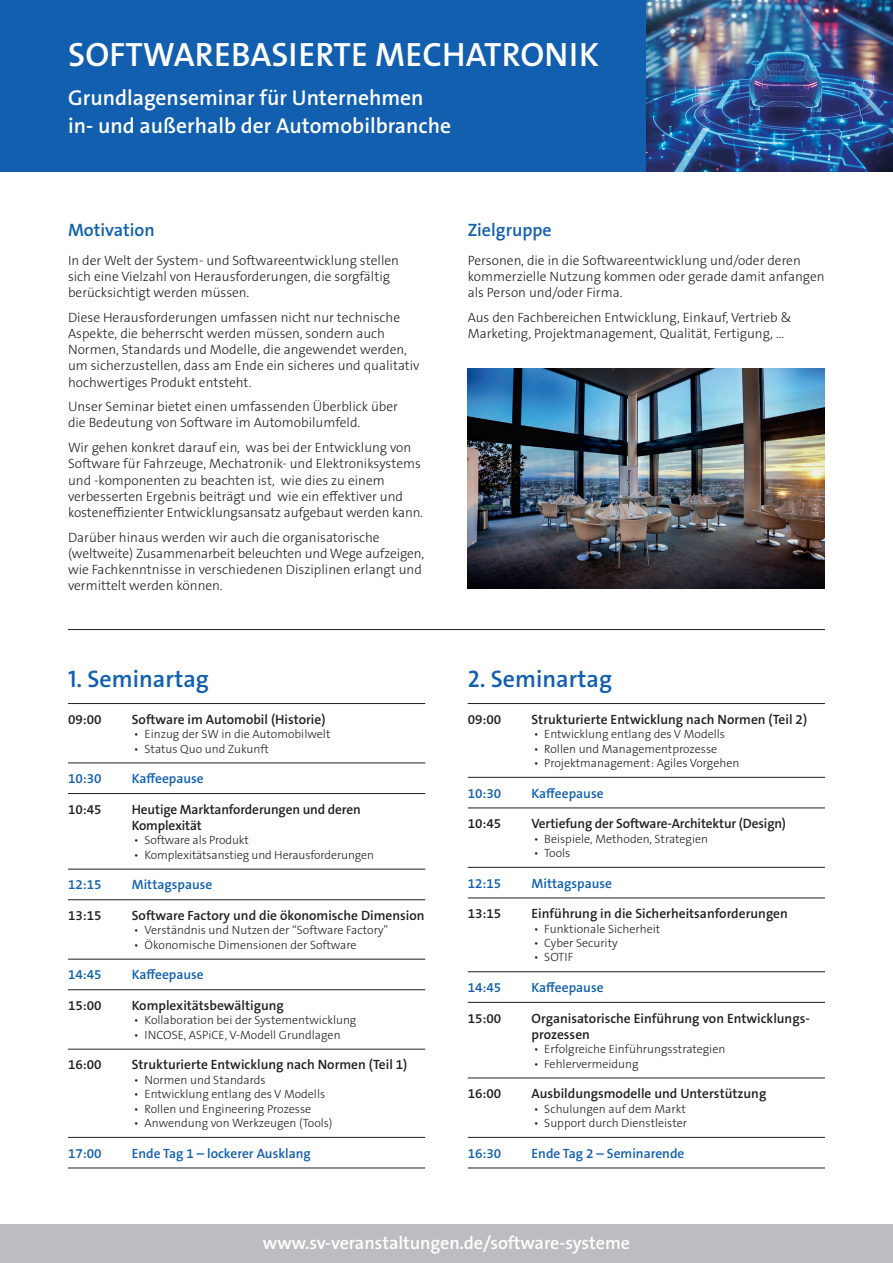
<style>
.page{position:relative;width:893px;height:1263px;background:#fff}
.page>*{position:absolute;margin:0;border:0;box-sizing:border-box;transform-origin:0 0}
.t1{font:600 33.9px "The Sans Os F";letter-spacing:.005em;color:#fff}
.Programm_Tabelle_The{font:600 24px "The Sans Os F";color:#115fae}
.t2{font:600 21.6px/27.8px "The Sans Os F";color:#fff}
.Programm_Tabelle_The-2{font:600 18.15px "The Sans Os F";letter-spacing:-.005em;color:#fff}
.headline_1{font:600 18px "The Sans Os F";color:#115fae}
.headline_1-2{font:300 13.5px/16.2px "The Sans Os F";color:#231f20}
._01_Vortrags_titel{font:600 13.5px/16.2px "The Sans Os F";color:#231f20}
._01_Pausen_Networkin{font:600 13.5px "The Sans Os F";color:#115fae}
._01_Aufzählung_Thema{font:300 12px "The Sans Os F";color:#231f20}
</style>
<div class="page">
<div style="left:0;top:0;width:893px;height:171px;background:#115fae"></div>
<div style="left:0;top:1224px;width:893px;height:39px;background:#bcbdc0"></div>
<hr style="left:68px;top:703px;width:357px;height:1px;background:#231f20">
<hr style="left:68px;top:763px;width:357px;height:1px;background:#231f20">
<hr style="left:68px;top:793px;width:357px;height:1px;background:#231f20">
<hr style="left:68px;top:869px;width:357px;height:1px;background:#231f20">
<hr style="left:68px;top:899px;width:357px;height:1px;background:#231f20">
<hr style="left:68px;top:959px;width:357px;height:1px;background:#231f20">
<hr style="left:68px;top:989px;width:357px;height:1px;background:#231f20">
<hr style="left:68px;top:1049px;width:357px;height:1px;background:#231f20">
<hr style="left:68px;top:1137px;width:357px;height:1px;background:#231f20">
<hr style="left:68px;top:1168px;width:357px;height:1px;background:#231f20">
<hr style="left:468px;top:703px;width:357px;height:1px;background:#231f20">
<hr style="left:468px;top:777px;width:357px;height:1px;background:#231f20">
<hr style="left:468px;top:808px;width:357px;height:1px;background:#231f20">
<hr style="left:468px;top:867px;width:357px;height:1px;background:#231f20">
<hr style="left:468px;top:898px;width:357px;height:1px;background:#231f20">
<hr style="left:468px;top:971px;width:357px;height:1px;background:#231f20">
<hr style="left:468px;top:1002px;width:357px;height:1px;background:#231f20">
<hr style="left:468px;top:1078px;width:357px;height:1px;background:#231f20">
<hr style="left:468px;top:1137px;width:357px;height:1px;background:#231f20">
<hr style="left:468px;top:1168px;width:357px;height:1px;background:#231f20">
<img style="left:646px;top:0;width:247px;height:171px">
<img style="left:468px;top:369px;width:357px;height:219px">
<hr style="left:68px;top:629px;width:757px;height:1px;background:#231f20">
<p class="t1" style="left:68px;top:33px;width:532px">SOFTWAREBASIERTE MECHATRONIK</p>
<p class="t2" style="left:68px;top:84px;width:385px">Grundlagenseminar für Unternehmen in- und außerhalb der Automobilbranche</p>
<p class="headline_1" style="left:68px;top:218px;width:88px">Motivation</p>
<p class="headline_1-2" style="left:68px;top:252px;width:333px">In der Welt der System- und Softwareentwicklung stellen sich eine Vielzahl von Herausforderungen, die sorgfältig berücksichtigt werden müssen.</p>
<p class="headline_1-2" style="left:68px;top:309px;width:353px">Diese Herausforderungen umfassen nicht nur technische Aspekte, die beherrscht werden müssen, sondern auch Normen, Standards und Modelle, die angewendet werden, um sicherzustellen, dass am Ende ein sicheres und qualitativ hochwertiges Produkt entsteht.</p>
<p class="headline_1-2" style="left:68px;top:399px;width:331px">Unser Seminar bietet einen umfassenden Überblick über die Bedeutung von Software im Automobilumfeld.</p>
<p class="headline_1-2" style="left:68px;top:440px;width:356px">Wir gehen konkret darauf ein, was bei der Entwicklung von Software für Fahrzeuge, Mechatronik- und Elektroniksystems und -komponenten zu beachten ist, wie dies zu einem verbesserten Ergebnis beiträgt und wie ein effektiver und kosteneffizienter Entwicklungsansatz aufgebaut werden kann.</p>
<p class="headline_1-2" style="left:68px;top:529px;width:358px">Darüber hinaus werden wir auch die organisatorische (weltweite) Zusammenarbeit beleuchten und Wege aufzeigen, wie Fachkenntnisse in verschiedenen Disziplinen erlangt und vermittelt werden können.</p>
<p class="headline_1" style="left:468px;top:218px;width:85px">Zielgruppe</p>
<p class="headline_1-2" style="left:468px;top:252px;width:358px">Personen, die in die Softwareentwicklung und/oder deren kommerzielle Nutzung kommen oder gerade damit anfangen als Person und/oder Firma.</p>
<p class="headline_1-2" style="left:468px;top:309px;width:325px">Aus den Fachbereichen Entwicklung, Einkauf, Vertrieb &amp;<br>Marketing, Projektmanagement, Qualität, Fertigung, …</p>
<p class="Programm_Tabelle_The" style="left:68px;top:663px;width:142px">1. Seminartag</p>
<p class="Programm_Tabelle_The" style="left:468px;top:663px;width:146px">2. Seminartag</p>
<p class="_01_Vortrags_titel" style="left:68px;top:711px;width:35px">09:00</p>
<p class="_01_Vortrags_titel" style="left:132px;top:711px;width:195px">Software im Automobil (Historie)</p>
<p class="_01_Aufzählung_Thema" style="left:134px;top:726px;width:198px">• Einzug der SW in die Automobilwelt</p>
<p class="_01_Aufzählung_Thema" style="left:134px;top:741px;width:136px">• Status Quo und Zukunft</p>
<p class="_01_Pausen_Networkin" style="left:68px;top:770px;width:35px">10:30</p>
<p class="_01_Pausen_Networkin" style="left:132px;top:770px;width:74px">Kaffeepause</p>
<p class="_01_Vortrags_titel" style="left:68px;top:801px;width:35px">10:45</p>
<p class="_01_Vortrags_titel" style="left:132px;top:801px;width:230px">Heutige Marktanforderungen und deren<br>Komplexität</p>
<p class="_01_Aufzählung_Thema" style="left:134px;top:832px;width:116px">• Software als Produkt</p>
<p class="_01_Aufzählung_Thema" style="left:134px;top:847px;width:242px">• Komplexitätsanstieg und Herausforderungen</p>
<p class="_01_Pausen_Networkin" style="left:68px;top:876px;width:35px">12:15</p>
<p class="_01_Pausen_Networkin" style="left:132px;top:876px;width:82px">Mittagspause</p>
<p class="_01_Vortrags_titel" style="left:68px;top:907px;width:35px">13:15</p>
<p class="_01_Vortrags_titel" style="left:132px;top:907px;width:294px">Software Factory und die ökonomische Dimension</p>
<p class="_01_Aufzählung_Thema" style="left:134px;top:922px;width:256px">• Verständnis und Nutzen der “Software Factory”</p>
<p class="_01_Aufzählung_Thema" style="left:134px;top:937px;width:224px">• Ökonomische Dimensionen der Software</p>
<p class="_01_Pausen_Networkin" style="left:68px;top:966px;width:35px">14:45</p>
<p class="_01_Pausen_Networkin" style="left:132px;top:966px;width:74px">Kaffeepause</p>
<p class="_01_Vortrags_titel" style="left:68px;top:997px;width:35px">15:00</p>
<p class="_01_Vortrags_titel" style="left:132px;top:997px;width:153px">Komplexitätsbewältigung</p>
<p class="_01_Aufzählung_Thema" style="left:134px;top:1012px;width:224px">• Kollaboration bei der Systementwicklung</p>
<p class="_01_Aufzählung_Thema" style="left:134px;top:1027px;width:208px">• INCOSE, ASPiCE, V-Modell Grundlagen</p>
<p class="_01_Vortrags_titel" style="left:68px;top:1057px;width:35px">16:00</p>
<p class="_01_Vortrags_titel" style="left:132px;top:1057px;width:277px">Strukturierte Entwicklung nach Normen (Teil 1)</p>
<p class="_01_Aufzählung_Thema" style="left:134px;top:1072px;width:133px">• Normen und Standards</p>
<p class="_01_Aufzählung_Thema" style="left:134px;top:1086px;width:193px">• Entwicklung entlang des V Modells</p>
<p class="_01_Aufzählung_Thema" style="left:134px;top:1101px;width:179px">• Rollen und Engineering Prozesse</p>
<p class="_01_Aufzählung_Thema" style="left:134px;top:1115px;width:200px">• Anwendung von Werkzeugen (Tools)</p>
<p class="_01_Pausen_Networkin" style="left:68px;top:1144px;width:35px">17:00</p>
<p class="_01_Pausen_Networkin" style="left:132px;top:1144px;width:181px">Ende Tag 1 – lockerer Ausklang</p>
<p class="_01_Vortrags_titel" style="left:468px;top:711px;width:35px">09:00</p>
<p class="_01_Vortrags_titel" style="left:531px;top:711px;width:277px">Strukturierte Entwicklung nach Normen (Teil 2)</p>
<p class="_01_Aufzählung_Thema" style="left:534px;top:726px;width:193px">• Entwicklung entlang des V Modells</p>
<p class="_01_Aufzählung_Thema" style="left:534px;top:741px;width:185px">• Rollen und Managementprozesse</p>
<p class="_01_Aufzählung_Thema" style="left:534px;top:755px;width:207px">• Projektmanagement: Agiles Vorgehen</p>
<p class="_01_Pausen_Networkin" style="left:468px;top:784px;width:35px">10:30</p>
<p class="_01_Pausen_Networkin" style="left:531px;top:784px;width:74px">Kaffeepause</p>
<p class="_01_Vortrags_titel" style="left:468px;top:815px;width:35px">10:45</p>
<p class="_01_Vortrags_titel" style="left:531px;top:815px;width:256px">Vertiefung der Software-Architektur (Design)</p>
<p class="_01_Aufzählung_Thema" style="left:534px;top:831px;width:176px">• Beispiele, Methoden, Strategien</p>
<p class="_01_Aufzählung_Thema" style="left:534px;top:845px;width:38px">• Tools</p>
<p class="_01_Pausen_Networkin" style="left:468px;top:874px;width:35px">12:15</p>
<p class="_01_Pausen_Networkin" style="left:531px;top:874px;width:82px">Mittagspause</p>
<p class="_01_Vortrags_titel" style="left:468px;top:905px;width:35px">13:15</p>
<p class="_01_Vortrags_titel" style="left:531px;top:905px;width:258px">Einführung in die Sicherheitsanforderungen</p>
<p class="_01_Aufzählung_Thema" style="left:534px;top:921px;width:128px">• Funktionale Sicherheit</p>
<p class="_01_Aufzählung_Thema" style="left:534px;top:935px;width:86px">• Cyber Security</p>
<p class="_01_Aufzählung_Thema" style="left:534px;top:949px;width:41px">• SOTIF</p>
<p class="_01_Pausen_Networkin" style="left:468px;top:979px;width:35px">14:45</p>
<p class="_01_Pausen_Networkin" style="left:531px;top:979px;width:74px">Kaffeepause</p>
<p class="_01_Vortrags_titel" style="left:468px;top:1010px;width:35px">15:00</p>
<p class="_01_Vortrags_titel" style="left:531px;top:1010px;width:279px">Organisatorische Einführung von Entwicklungs&shy;prozessen</p>
<p class="_01_Aufzählung_Thema" style="left:534px;top:1041px;width:193px">• Erfolgreiche Einführungsstrategien</p>
<p class="_01_Aufzählung_Thema" style="left:534px;top:1056px;width:106px">• Fehlervermeidung</p>
<p class="_01_Vortrags_titel" style="left:468px;top:1085px;width:35px">16:00</p>
<p class="_01_Vortrags_titel" style="left:531px;top:1085px;width:236px">Ausbildungsmodelle und Unterstützung</p>
<p class="_01_Aufzählung_Thema" style="left:534px;top:1101px;width:154px">• Schulungen auf dem Markt</p>
<p class="_01_Aufzählung_Thema" style="left:534px;top:1115px;width:155px">• Support durch Dienstleister</p>
<p class="_01_Pausen_Networkin" style="left:468px;top:1144px;width:35px">16:30</p>
<p class="_01_Pausen_Networkin" style="left:531px;top:1144px;width:154px">Ende Tag 2 – Seminarende</p>
<p class="Programm_Tabelle_The-2" style="left:263px;top:1231px;width:369px">www.sv-veranstaltungen.de/software-systeme</p>
</div>
